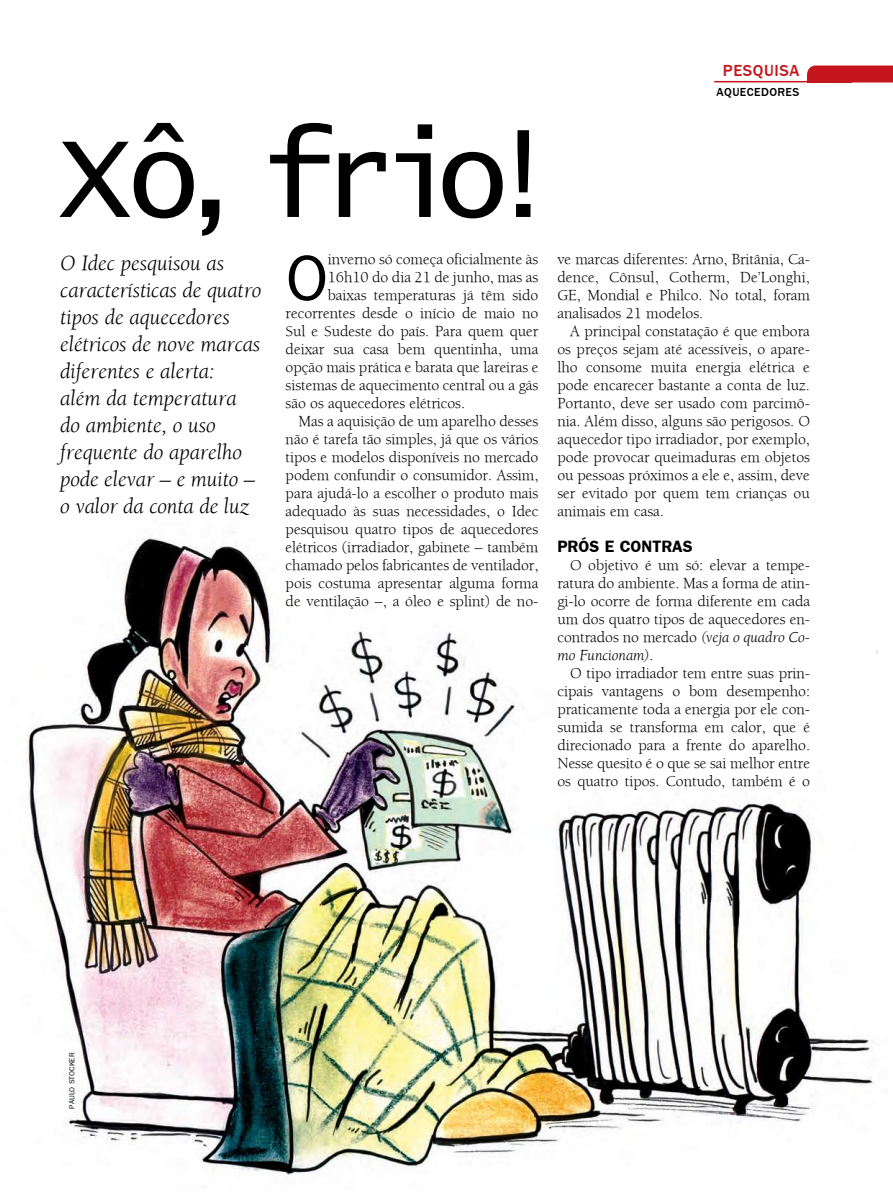
<style>
.page{position:relative;width:893px;height:1202px;background:#fff}
.page>*{position:absolute;margin:0;border:0;box-sizing:border-box;transform-origin:0 0}
.t1{font:120px "Lucida Console";letter-spacing:-.085em;color:#000}
.t2{font:64.65px "Franklin Gothic";color:#000}
.t3{font:italic 22.5px/27px "Berkeley";letter-spacing:-.005em;color:#000}
.t4{font:16.5px "Franklin Gothic Demi";color:#000}
.t5{font:500 16.5px "Franklin Gothic";letter-spacing:.035em;color:#c4161c}
.t6{font:15.75px/18px "Berkeley";letter-spacing:-.005em;color:#000;text-align:justify}
.t7{font:500 12px "Franklin Gothic";letter-spacing:.035em;color:#000}
.t8{font:7.5px "Franklin Gothic";color:#000}
.s1{font-style:italic}
</style>
<div class="page">
<img style="left:26px;top:532px;width:852px;height:643px">
<hr style="left:714px;top:81px;width:179px;height:1px;background:#c4161c">
<svg style="left:807px;top:65px;width:86px;height:16px"></svg>
<div style="left:807px;top:74px;width:45px;height:8px;background:#c4161c"></div>
<h1 class="t1" style="left:59px;top:122px;width:502px">Xô, frio!</h1>
<h3 class="t3" style="left:60px;top:250px;width:203px">O Idec pesquisou as características de quatro tipos de aquecedores elétricos de nove marcas diferentes e alerta:<br>além da temperatura do ambiente, o uso frequente do aparelho pode elevar – e muito – o valor da conta de luz</h3>
<h2 class="t2" style="left:286px;top:241px;width:44px">O</h2>
<p class="t6" style="left:328px;top:250px;width:212px">inverno só começa oficialmente às</p>
<p class="t6" style="left:328px;top:268px;width:212px">16h10 do dia 21 de junho, mas as</p>
<p class="t6" style="left:328px;top:286px;width:212px">baixas temperaturas já têm sido</p>
<p class="t6" style="left:286px;top:304px;width:254px">recorrentes desde o início de maio no</p>
<p class="t6" style="left:286px;top:322px;width:254px">Sul e Sudeste do país. Para quem quer</p>
<p class="t6" style="left:286px;top:340px;width:254px">deixar sua casa bem quentinha, uma</p>
<p class="t6" style="left:286px;top:358px;width:254px">opção mais prática e barata que lareiras e</p>
<p class="t6" style="left:286px;top:376px;width:254px">sistemas de aquecimento central ou a gás</p>
<p class="t6" style="left:286px;top:394px;width:181px">são os aquecedores elétricos.</p>
<p class="t6" style="left:298px;top:412px;width:241px">Mas a aquisição de um aparelho desses</p>
<p class="t6" style="left:286px;top:430px;width:254px">não é tarefa tão simples, já que os vários</p>
<p class="t6" style="left:286px;top:448px;width:254px">tipos e modelos disponíveis no mercado</p>
<p class="t6" style="left:286px;top:466px;width:254px">podem confundir o consumidor. Assim,</p>
<p class="t6" style="left:286px;top:484px;width:254px">para ajudá-lo a escolher o produto mais</p>
<p class="t6" style="left:286px;top:502px;width:254px">adequado às suas necessidades, o Idec</p>
<p class="t6" style="left:286px;top:520px;width:254px">pesquisou quatro tipos de aquecedores</p>
<p class="t6" style="left:286px;top:538px;width:254px">elétricos (irradiador, gabinete – também</p>
<p class="t6" style="left:286px;top:556px;width:254px">chamado pelos fabricantes de ventilador,</p>
<p class="t6" style="left:286px;top:574px;width:254px">pois costuma apresentar alguma forma</p>
<p class="t6" style="left:286px;top:592px;width:254px">de ventilação –, a óleo e splint) de no-</p>
<p class="t5" style="left:723px;top:61px;width:78px">PESQUISA</p>
<p class="t7" style="left:717px;top:85px;width:84px">AQUECEDORES</p>
<p class="t6" style="left:557px;top:250px;width:254px">ve marcas diferentes: Arno, Britânia, Ca&shy;dence, Cônsul, Cotherm, De’Longhi, GE, Mondial e Philco. No total, foram analisados 21 modelos.</p>
<p class="t6" style="left:557px;top:323px;width:254px;text-indent:13px">A principal constatação é que embora os preços sejam até acessíveis, o apare&shy;lho consome muita energia elétrica e pode encarecer bastante a conta de luz.<br>Portanto, deve ser usado com parcimô&shy;nia. Além disso, alguns são perigosos. O aquecedor tipo irradiador, por exemplo, pode provocar queimaduras em objetos ou pessoas próximos a ele e, assim, deve ser evitado por quem tem crianças ou animais em casa.</p>
<p class="t4" style="left:557px;top:537px;width:137px">PRÓS E CONTRAS</p>
<p class="t6" style="left:557px;top:556px;width:254px;text-indent:13px">O objetivo é um só: elevar a tempe&shy;ratura do ambiente. Mas a forma de atin&shy;gi-lo ocorre de forma diferente em cada um dos quatro tipos de aquecedores en&shy;contrados no mercado <span class="s1">(veja o quadro Co&shy;mo Funcionam)</span>.</p>
<p class="t6" style="left:557px;top:664px;width:254px;text-indent:13px">O tipo irradiador tem entre suas prin&shy;cipais vantagens o bom desempenho: praticamente toda a energia por ele con&shy;sumida se transforma em calor, que é direcionado para a frente do aparelho.<br>Nesse quesito é o que se sai melhor entre os quatro tipos. Contudo, também é o</p>
<p class="t8" style="left:67px;top:1108px;width:57px;rotate:-90deg">PAULO STOCKER</p>
</div>
